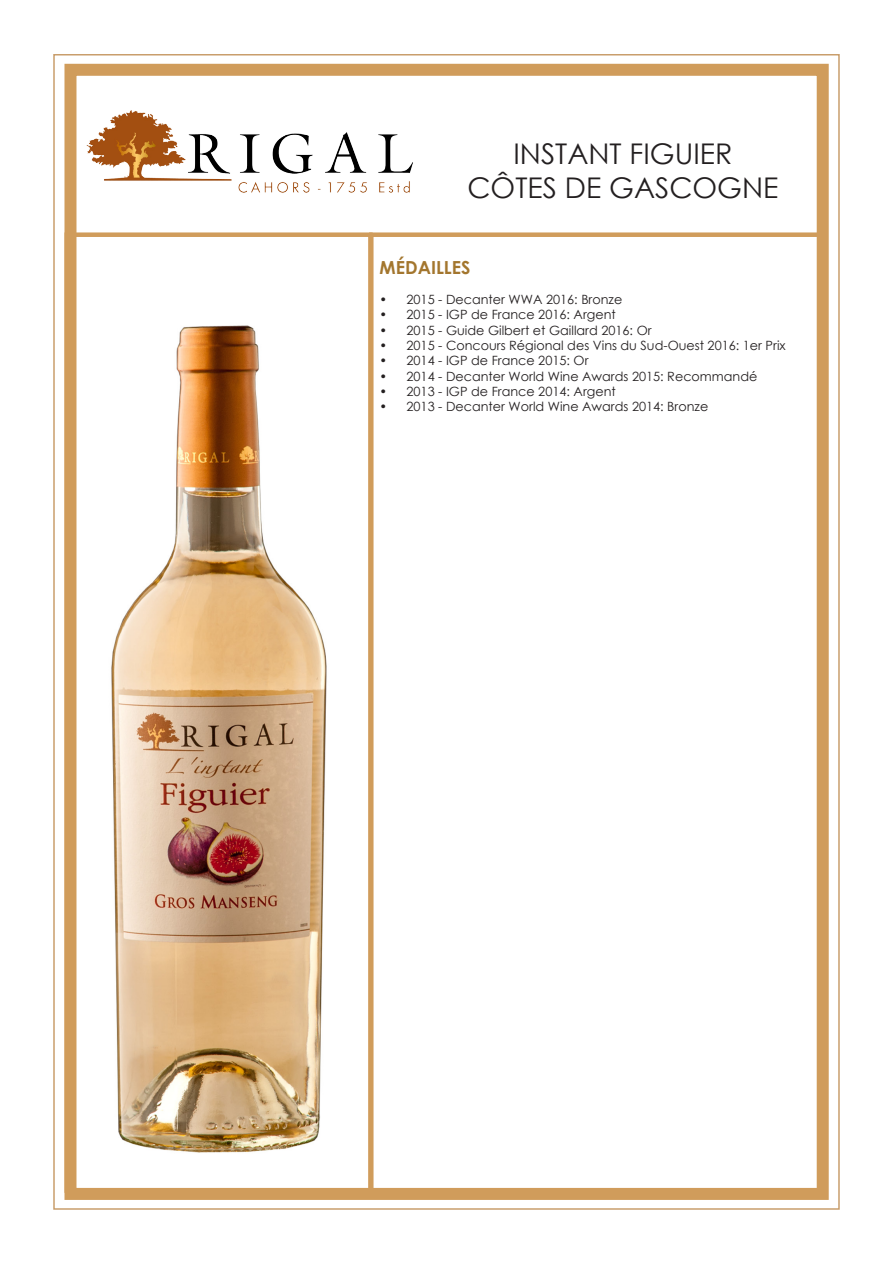
<style>
.page{position:relative;width:893px;height:1263px;background:#fff}
.page>*{position:absolute;margin:0;border:0;box-sizing:border-box;transform-origin:0 0}
.t1{font:28.5px "Century Gothic";color:#231f20}
.t2{font:700 18px "Century Gothic";color:#a3762e}
.t3{font:12.75px "Century Gothic";color:#231f20}
</style>
<div class="page">
<div style="left:64px;top:64px;width:765px;height:1136px;border:12px solid #d09c5b"></div>
<div style="left:64px;top:232px;width:309px;height:961px;border:4px solid #d09c5b"></div>
<div style="left:369px;top:232px;width:458px;height:961px;border:4px solid #d09c5b"></div>
<img style="left:111px;top:325px;width:216px;height:828px">
<img style="left:86px;top:110px;width:327px;height:83px">
<p class="t1" style="left:513px;top:134px;width:220px">INSTANT FIGUIER</p>
<p class="t1" style="left:467px;top:168px;width:313px">CÔTES DE GASCOGNE</p>
<p class="t2" style="left:379px;top:254px;width:93px">MÉDAILLES</p>
<p class="t3" style="left:379px;top:290px;width:244px">• 2015 - Decanter WWA 2016: Bronze</p>
<p class="t3" style="left:379px;top:306px;width:238px">• 2015 - IGP de France 2016: Argent</p>
<p class="t3" style="left:379px;top:321px;width:274px">• 2015 - Guide Gilbert et Gaillard 2016: Or</p>
<p class="t3" style="left:379px;top:336px;width:408px">• 2015 - Concours Régional des Vins du Sud-Ouest 2016: 1er Prix</p>
<p class="t3" style="left:379px;top:352px;width:210px">• 2014 - IGP de France 2015: Or</p>
<p class="t3" style="left:379px;top:367px;width:379px">• 2014 - Decanter World Wine Awards 2015: Recommandé</p>
<p class="t3" style="left:379px;top:382px;width:238px">• 2013 - IGP de France 2014: Argent</p>
<p class="t3" style="left:379px;top:398px;width:330px">• 2013 - Decanter World Wine Awards 2014: Bronze</p>
</div>
